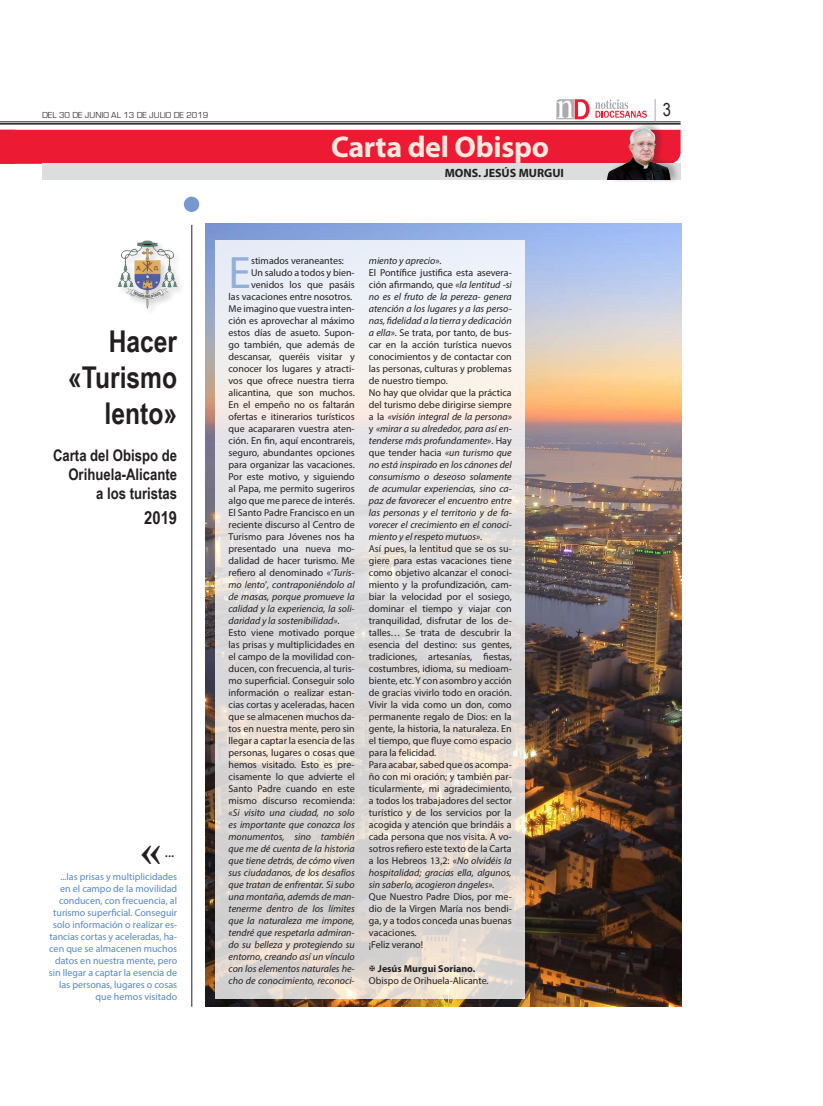
<style>
.page{position:relative;width:823px;height:1106px;background:#fff}
.page>*{position:absolute;margin:0;border:0;box-sizing:border-box;transform-origin:0 0}
.Párrafo_NODI{font:45.6px "Myriad Pro";color:#95add9}
.parrafo2{font:700 40px "Times New Roman";color:#231f20}
.Párrafo_NODI-2{font:700 30px/36px "Arial Narrow";color:#231f20;text-align:right}
.parrafo2-2{font:700 30px "Myriad Pro";letter-spacing:-.01em;color:#fde7df}
.parrafo2-3{font:700 18px "Arial Narrow";color:#231f20}
.t1{font:18px "Arial Narrow";color:#231f20}
.Párrafo_NODI-3{font:700 16px/19.2px "Arial Narrow";color:#231f20;text-align:right}
.parrafo2-4{font:15px "Myriad Pro";color:#231f20}
.t2{font:700 12px "Myriad Pro";color:#231f20}
.Párrafo_NODI-4{font:10px/12px "Myriad Pro";color:#231f20;text-align:justify}
.Párrafo_NODI-5{font:italic 10px/12px "Myriad Pro";color:#231f20;text-align:justify}
.Párrafo_NODI-6{font:10px/12px "Myriad Pro";color:#5786c5;text-align:right}
.Párrafo_NODI-7{font:700 10px "Myriad Pro";color:#231f20}
.t3{font:9px "Eurostile";color:#3e3e3f}
.s1{font-style:italic}
.s2{font-style:normal}
</style>
<div class="page">
<img style="left:206px;top:224px;width:474px;height:782px">
<hr style="left:0;top:122px;width:680px;height:1px;background:#231f20">
<hr style="left:0;top:123px;width:680px;height:2px;background:#231f20">
<svg style="left:556px;top:99px;width:33px;height:20px"></svg>
<svg style="left:595px;top:99px;width:51px;height:19px"></svg>
<svg style="left:654px;top:99px;width:1px;height:22px"></svg>
<div style="left:43px;top:164px;width:637px;height:16px;background:#dcdddf"></div>
<div style="left:0;top:130px;width:601px;height:34px;background:#ed1a33"></div>
<div style="left:607px;top:121px;width:73px;height:63px;background:#231f20;opacity:.3"></div>
<img style="left:601px;top:125px;width:72px;height:55px">
<hr style="left:191px;top:225px;width:1px;height:781px;background:#231f20">
<div style="left:184px;top:197px;width:15px;height:15px;background:#7798ce;border-radius:50%"></div>
<img style="left:118px;top:240px;width:59px;height:68px">
<svg style="left:215px;top:240px;width:309px;height:758px;background:#e3e0de"></svg>
<svg style="left:369px;top:965px;width:6px;height:6px"></svg>
<p class="t3" style="left:42px;top:110px;width:168px">DEL 30 DE JUNIO AL 13 DE JULIO DE 2019</p>
<p class="t1" style="left:662px;top:97px;width:10px">3</p>
<p class="parrafo2-2" style="left:331px;top:127px;width:219px">Carta del Obispo</p>
<p class="t2" style="left:444px;top:165px;width:121px">MONS. JESÚS MURGUI</p>
<p class="Párrafo_NODI-2" style="left:109px;top:321px;width:70px">Hacer</p>
<p class="Párrafo_NODI-2" style="left:68px;top:357px;width:110px">«Turismo lento»</p>
<p class="Párrafo_NODI-3" style="left:53px;top:445px;width:125px">Carta del Obispo de<br>Orihuela-Alicante</p>
<p class="Párrafo_NODI-3" style="left:96px;top:483px;width:82px">a los turistas</p>
<p class="parrafo2-3" style="left:144px;top:504px;width:34px">2019</p>
<p class="parrafo2" style="left:141px;top:823px;width:21px">«</p>
<p class="parrafo2-4" style="left:165px;top:842px;width:11px">...</p>
<p class="Párrafo_NODI-6" style="left:49px;top:870px;width:130px">...las prisas y multiplicidades en el campo de la movilidad conducen, con frecuencia, al turismo superficial. Conseguir solo información o realizar es&shy;tancias cortas y aceleradas, ha&shy;cen que se almacenen muchos datos en nuestra mente, pero sin llegar a captar la esencia de las personas, lugares o cosas que hemos visitado</p>
<p class="Párrafo_NODI" style="left:228px;top:244px;width:24px">E</p>
<p class="Párrafo_NODI-4" style="left:251px;top:254px;width:94px">stimados veraneantes:</p>
<p class="Párrafo_NODI-4" style="left:228px;top:266px;width:128px;text-align:right">Un saludo a todos y bien&shy;venidos los que pasáis<br>las vacaciones entre nosotros.</p>
<p class="Párrafo_NODI-4" style="left:228px;top:302px;width:128px">Me imagino que vuestra inten&shy;ción es aprovechar al máximo estos días de asueto. Supon&shy;go también, que además de descansar, queréis visitar y conocer los lugares y atracti&shy;vos que ofrece nuestra tierra alicantina, que son muchos.<br>En el empeño no os faltarán ofertas e itinerarios turísticos que acapararen vuestra aten&shy;ción. En fin, aquí encontrareis, seguro, abundantes opciones para organizar las vacaciones.<br>Por este motivo, y siguiendo al Papa, me permito sugeriros algo que me parece de interés.</p>
<p class="Párrafo_NODI-4" style="left:228px;top:506px;width:128px">El Santo Padre Francisco en un reciente discurso al Centro de Turismo para Jóvenes nos ha presentado una nueva mo&shy;dalidad de hacer turismo. Me refiero al denominado «‘<span class="s1">Turis&shy;mo lento</span>’<span class="s1">, contraponiéndolo al de masas, porque promueve la calidad y la experiencia, la soli&shy;daridad y la sostenibilidad»</span>.</p>
<p class="Párrafo_NODI-5" style="left:228px;top:626px;width:128px"><span class="s2">Esto viene motivado porque las prisas y multiplicidades en el campo de la movilidad con&shy;ducen, con frecuencia, al turis&shy;mo superficial. Conseguir solo información o realizar estan&shy;cias cortas y aceleradas, hacen que se almacenen muchos da&shy;tos en nuestra mente, pero sin llegar a captar la esencia de las personas, lugares o cosas que hemos visitado. Esto es pre&shy;cisamente lo que advierte el Santo Padre cuando en este mismo discurso recomienda: «</span>Si visito una ciudad, no solo es importante que conozca los monumentos, sino también que me dé cuenta de la historia que tiene detrás, de cómo viven sus ciudadanos, de los desafíos que tratan de enfrentar. Si subo una montaña, además de man&shy;tenerme dentro de los límites que la naturaleza me impone, tendré que respetarla admiran&shy;do su belleza y protegiendo su entorno, creando así un vínculo con los elementos naturales he&shy;cho de conocimiento, reconoci-</p>
<p class="Párrafo_NODI-5" style="left:368px;top:254px;width:74px">miento y aprecio<span class="s2">».</span></p>
<p class="Párrafo_NODI-4" style="left:368px;top:266px;width:144px">El Pontífice justifica esta asevera&shy;ción afirmando, que <span class="s1">«la lentitud -si no es el fruto de la pereza- genera atención a los lugares y a las perso&shy;nas, fidelidad a la tierra y dedicación a ella»</span>. Se trata, por tanto, de bus&shy;car en la acción turística nuevos conocimientos y de contactar con las personas, culturas y problemas de nuestro tiempo.</p>
<p class="Párrafo_NODI-5" style="left:368px;top:386px;width:144px"><span class="s2">No hay que olvidar que la práctica del turismo debe dirigirse siempre a la</span> «visión integral de la persona» <span class="s2">y</span> «mirar a su alrededor, para así en&shy;tenderse más profundamente»<span class="s2">. Hay que tender hacia</span> «un turismo que no está inspirado en los cánones del consumismo o deseoso solamente de acumular experiencias, sino ca&shy;paz de favorecer el encuentro entre las personas y el territorio y de fa&shy;vorecer el crecimiento en el conoci&shy;miento y el respeto mutuos»<span class="s2">.</span></p>
<p class="Párrafo_NODI-4" style="left:368px;top:542px;width:144px">Así pues, la lentitud que se os su&shy;giere para estas vacaciones tiene como objetivo alcanzar el conoci&shy;miento y la profundización, cam&shy;biar la velocidad por el sosiego, dominar el tiempo y viajar con tranquilidad, disfrutar de los de&shy;talles… Se trata de descubrir la esencia del destino: sus gentes, tradiciones, artesanías, fiestas, costumbres, idioma, su medioam&shy;biente, etc. Y con asombro y acción de gracias vivirlo todo en oración.<br>Vivir la vida como un don, como permanente regalo de Dios: en la gente, la historia, la naturaleza. En el tiempo, que fluye como espacio para la felicidad.</p>
<p class="Párrafo_NODI-4" style="left:369px;top:758px;width:144px">Para acabar, sabed que os acompa&shy;ño con mi oración; y también par&shy;ticularmente, mi agradecimiento, a todos los trabajadores del sector turístico y de los servicios por la acogida y atención que brindáis a cada persona que nos visita. A vo&shy;sotros refiero este texto de la Carta a los Hebreos 13,2: «<span class="s1">No olvidéis la hospitalidad; gracias ella, algunos, sin saberlo, acogieron ángeles».</span></p>
<p class="Párrafo_NODI-4" style="left:369px;top:890px;width:144px">Que Nuestro Padre Dios, por me&shy;dio de la Virgen María nos bendi&shy;ga, y a todos conceda unas buenas vacaciones.</p>
<p class="Párrafo_NODI-4" style="left:369px;top:938px;width:56px">¡Feliz verano!</p>
<p class="Párrafo_NODI-7" style="left:377px;top:962px;width:99px">Jesús Murgui Soriano.</p>
<p class="Párrafo_NODI-4" style="left:369px;top:974px;width:121px">Obispo de Orihuela-Alicante.</p>
</div>
